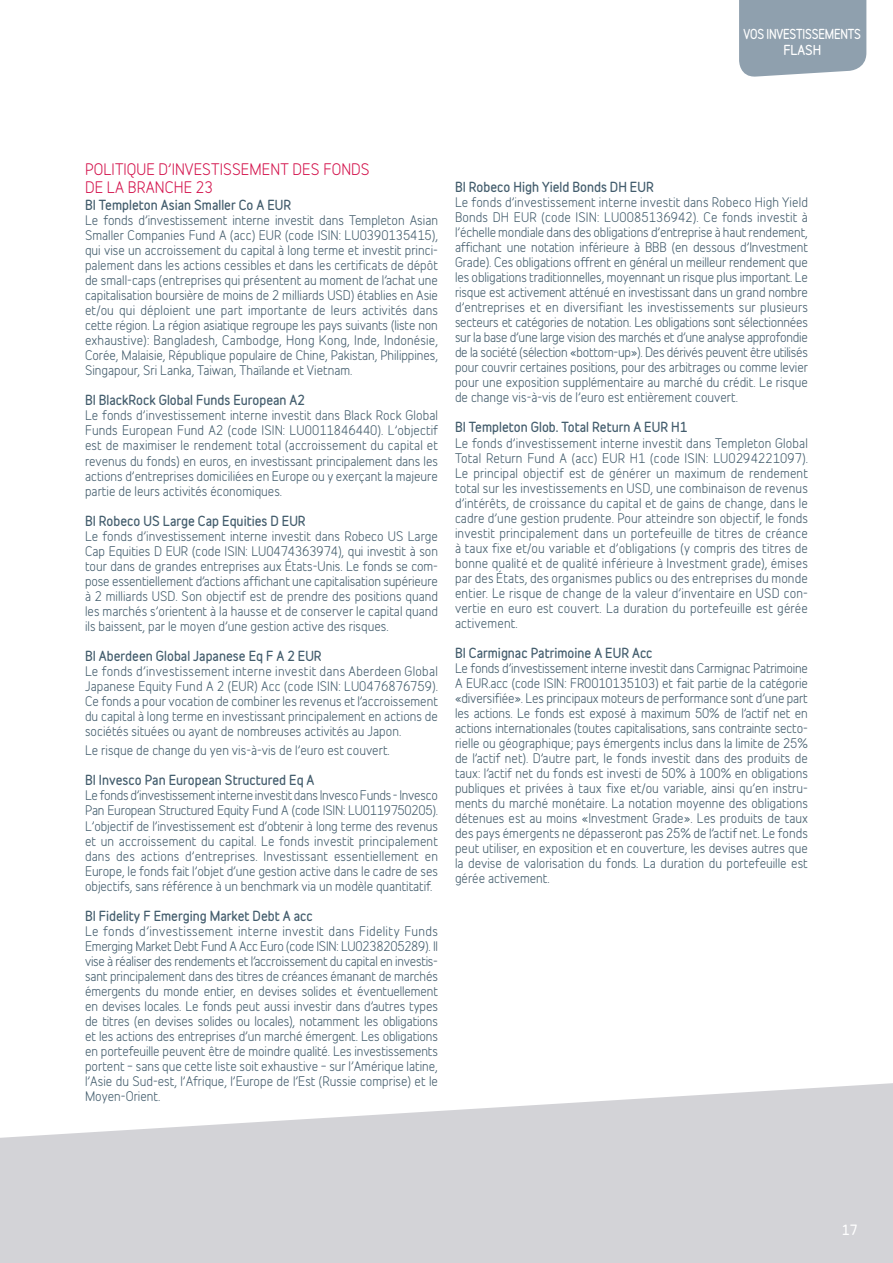
<style>
.page{position:relative;width:893px;height:1263px;background:#fff}
.page>*{position:absolute;margin:0;border:0;box-sizing:border-box;transform-origin:0 0}
.t1{font:15px/18px "Belfius Alternative";letter-spacing:.005em;color:#d3104a}
.t2{font:700 12.75px "Belfius Alternative";color:#fff}
.t3{font:12.6px/15px "Belfius Alternative";color:#425c6c;text-align:justify}
.t4{font:700 12.6px "Belfius Alternative";color:#425c6c}
.t5{font:700 12.3px/16.5px "Belfius Alternative";letter-spacing:-.02em;color:#fff;text-align:center;scale:.9 1}
</style>
<div class="page">
<svg style="left:0;top:1083px;width:893px;height:180px;fill:#d3d3d7"></svg>
<div style="left:739px;top:0;width:127px;height:77px;background:#8fa0ae"></div>
<p class="t5" style="left:744px;top:25px;width:132px">VOS INVESTISSEMENTS<br>FLASH</p>
<p class="t1" style="left:85px;top:158px;width:286px">POLITIQUE D’INVESTISSEMENT DES FONDS<br>DE LA BRANCHE 23</p>
<p class="t4" style="left:85px;top:195px;width:208px">BI Templeton Asian Smaller Co A EUR</p>
<p class="t3" style="left:85px;top:211px;width:354px">Le fonds d’investissement interne investit dans Templeton Asian Smaller Companies Fund A (acc) EUR (code ISIN: LU0390135415), qui vise un accroissement du capital à long terme et investit princi&shy;palement dans les actions cessibles et dans les certificats de dépôt de small-caps (entreprises qui présentent au moment de l’achat une capitalisation boursière de moins de 2 milliards USD) établies en Asie et/ou qui déploient une part importante de leurs activités dans cette région. La région asiatique regroupe les pays suivants (liste non exhaustive): Bangladesh, Cambodge, Hong Kong, Inde, Indonésie, Corée, Malaisie, République populaire de Chine, Pakistan, Philippines, Singapour, Sri Lanka, Taiwan, Thaïlande et Vietnam.</p>
<p class="t4" style="left:85px;top:391px;width:222px">BI BlackRock Global Funds European A2</p>
<p class="t3" style="left:85px;top:407px;width:354px">Le fonds d’investissement interne investit dans Black Rock Global Funds European Fund A2 (code ISIN: LU0011846440). L’objectif est de maximiser le rendement total (accroissement du capital et revenus du fonds) en euros, en investissant principalement dans les actions d’entreprises domiciliées en Europe ou y exerçant la majeure partie de leurs activités économiques.</p>
<p class="t4" style="left:85px;top:511px;width:222px">BI Robeco US Large Cap Equities D EUR</p>
<p class="t3" style="left:85px;top:527px;width:354px">Le fonds d’investissement interne investit dans Robeco US Large Cap Equities D EUR (code ISIN: LU0474363974), qui investit à son tour dans de grandes entreprises aux États-Unis. Le fonds se com&shy;pose essentiellement d’actions affichant une capitalisation supérieure à 2 milliards USD. Son objectif est de prendre des positions quand les marchés s’orientent à la hausse et de conserver le capital quand ils baissent, par le moyen d’une gestion active des risques.</p>
<p class="t4" style="left:85px;top:646px;width:238px">BI Aberdeen Global Japanese Eq F A 2 EUR</p>
<p class="t3" style="left:85px;top:662px;width:354px">Le fonds d’investissement interne investit dans Aberdeen Global Japanese Equity Fund A 2 (EUR) Acc (code ISIN: LU0476876759).<br>Ce fonds a pour vocation de combiner les revenus et l’accroissement du capital à long terme en investissant principalement en actions de sociétés situées ou ayant de nombreuses activités au Japon.</p>
<p class="t3" style="left:85px;top:742px;width:306px">Le risque de change du yen vis-à-vis de l’euro est couvert.</p>
<p class="t4" style="left:85px;top:771px;width:231px">BI Invesco Pan European Structured Eq A</p>
<p class="t3" style="left:85px;top:787px;width:354px">Le fonds d’investissement interne investit dans Invesco Funds - Invesco Pan European Structured Equity Fund A (code ISIN: LU0119750205).<br>L’objectif de l’investissement est d’obtenir à long terme des revenus et un accroissement du capital. Le fonds investit principalement dans des actions d’entreprises. Investissant essentiellement en Europe, le fonds fait l’objet d’une gestion active dans le cadre de ses objectifs, sans référence à un benchmark via un modèle quantitatif.</p>
<p class="t4" style="left:85px;top:906px;width:229px">BI Fidelity F Emerging Market Debt A acc</p>
<p class="t3" style="left:85px;top:922px;width:354px">Le fonds d’investissement interne investit dans Fidelity Funds Emerging Market Debt Fund A Acc Euro (code ISIN: LU0238205289). Il vise à réaliser des rendements et l’accroissement du capital en investis&shy;sant principalement dans des titres de créances émanant de marchés émergents du monde entier, en devises solides et éventuellement en devises locales. Le fonds peut aussi investir dans d’autres types de titres (en devises solides ou locales), notamment les obligations et les actions des entreprises d’un marché émergent. Les obligations en portefeuille peuvent être de moindre qualité. Les investissements portent – sans que cette liste soit exhaustive – sur l’Amérique latine, l’Asie du Sud-est, l’Afrique, l’Europe de l’Est (Russie comprise) et le Moyen-Orient.</p>
<p class="t4" style="left:455px;top:177px;width:200px">BI Robeco High Yield Bonds DH EUR</p>
<p class="t3" style="left:455px;top:193px;width:354px">Le fonds d’investissement interne investit dans Robeco High Yield Bonds DH EUR (code ISIN: LU0085136942). Ce fonds investit à l’échelle mondiale dans des obligations d’entreprise à haut rendement, affichant une notation inférieure à BBB (en dessous d’Investment Grade). Ces obligations offrent en général un meilleur rendement que les obligations traditionnelles, moyennant un risque plus important. Le risque est activement atténué en investissant dans un grand nombre d’entreprises et en diversifiant les investissements sur plusieurs secteurs et catégories de notation. Les obligations sont sélectionnées sur la base d’une large vision des marchés et d’une analyse approfondie de la société (sélection «bottom-up»). Des dérivés peuvent être utilisés pour couvrir certaines positions, pour des arbitrages ou comme levier pour une exposition supplémentaire au marché du crédit. Le risque de change vis-à-vis de l’euro est entièrement couvert.</p>
<p class="t4" style="left:455px;top:418px;width:234px">BI Templeton Glob. Total Return A EUR H1</p>
<p class="t3" style="left:455px;top:434px;width:354px">Le fonds d’investissement interne investit dans Templeton Global Total Return Fund A (acc) EUR H1 (code ISIN: LU0294221097).<br>Le principal objectif est de générer un maximum de rendement total sur les investissements en USD, une combinaison de revenus d’intérêts, de croissance du capital et de gains de change, dans le cadre d’une gestion prudente. Pour atteindre son objectif, le fonds investit principalement dans un portefeuille de titres de créance à taux fixe et/ou variable et d’obligations (y compris des titres de bonne qualité et de qualité inférieure à Investment grade), émises par des États, des organismes publics ou des entreprises du monde entier. Le risque de change de la valeur d’inventaire en USD con&shy;vertie en euro est couvert. La duration du portefeuille est gérée activement.</p>
<p class="t4" style="left:455px;top:643px;width:199px">BI Carmignac Patrimoine A EUR Acc</p>
<p class="t3" style="left:455px;top:659px;width:354px">Le fonds d’investissement interne investit dans Carmignac Patrimoine A EUR.acc (code ISIN: FR0010135103) et fait partie de la catégorie «diversifiée». Les principaux moteurs de performance sont d’une part les actions. Le fonds est exposé à maximum 50% de l’actif net en actions internationales (toutes capitalisations, sans contrainte secto&shy;rielle ou géographique; pays émergents inclus dans la limite de 25% de l’actif net). D’autre part, le fonds investit dans des produits de taux: l’actif net du fonds est investi de 50% à 100% en obligations publiques et privées à taux fixe et/ou variable, ainsi qu’en instru&shy;ments du marché monétaire. La notation moyenne des obligations détenues est au moins «Investment Grade». Les produits de taux des pays émergents ne dépasseront pas 25% de l’actif net. Le fonds peut utiliser, en exposition et en couverture, les devises autres que la devise de valorisation du fonds. La duration du portefeuille est gérée activement.</p>
<p class="t2" style="left:842px;top:1220px;width:17px">17</p>
</div>
